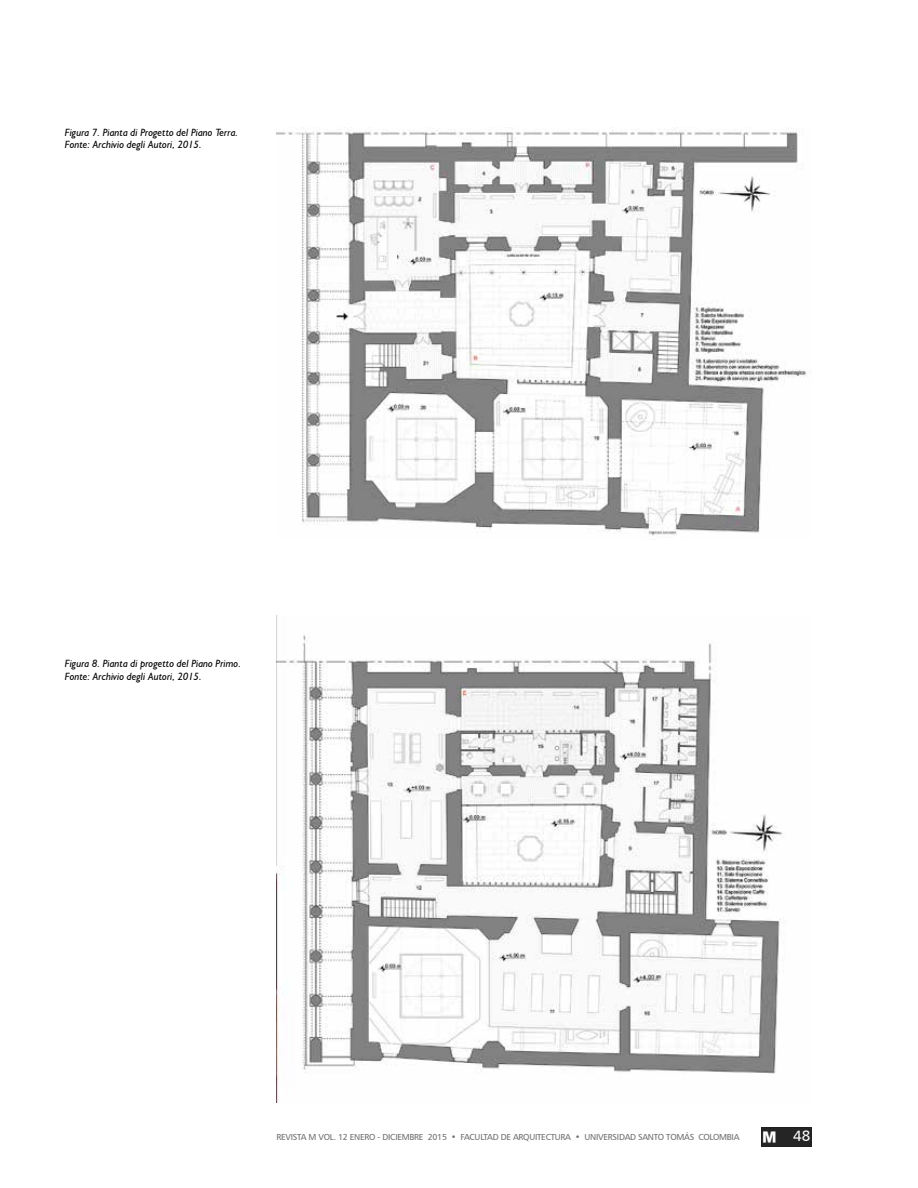
<style>
.page{position:relative;width:918px;height:1188px;background:#fff}
.page>*{position:absolute;margin:0;border:0;box-sizing:border-box;transform-origin:0 0}
.t1{font:15px "Humanist 777 BT Roman B";color:#fff}
.t2{font:italic 10.5px/12.6px "Humanist 521 BT";color:#000}
.t3{font:8.7px "Humanist 777 BT Roman B";letter-spacing:-.03em;color:#6d6e71}
</style>
<div class="page">
<img style="left:276px;top:128px;width:535px;height:408px">
<img style="left:276px;top:616px;width:510px;height:487px">
<img style="left:761px;top:1127px;width:51px;height:20px">
<p class="t2" style="left:65px;top:125px;width:175px">Figura 7. Pianta di Progetto del Piano Terra.<br>Fonte: Archivio degli Autori, 2015.</p>
<p class="t2" style="left:65px;top:657px;width:178px">Figura 8. Pianta di progetto del Piano Primo.<br>Fonte: Archivio degli Autori, 2015.</p>
<p class="t3" style="left:276px;top:1132px;width:465px">REVISTA M VOL. 12 ENERO - DICIEMBRE 2015 • FACULTAD DE ARQUITECTURA • UNIVERSIDAD SANTO TOMÁS COLOMBIA</p>
<h1 class="t1" style="left:793px;top:1126px;width:19px">48</h1>
</div>
